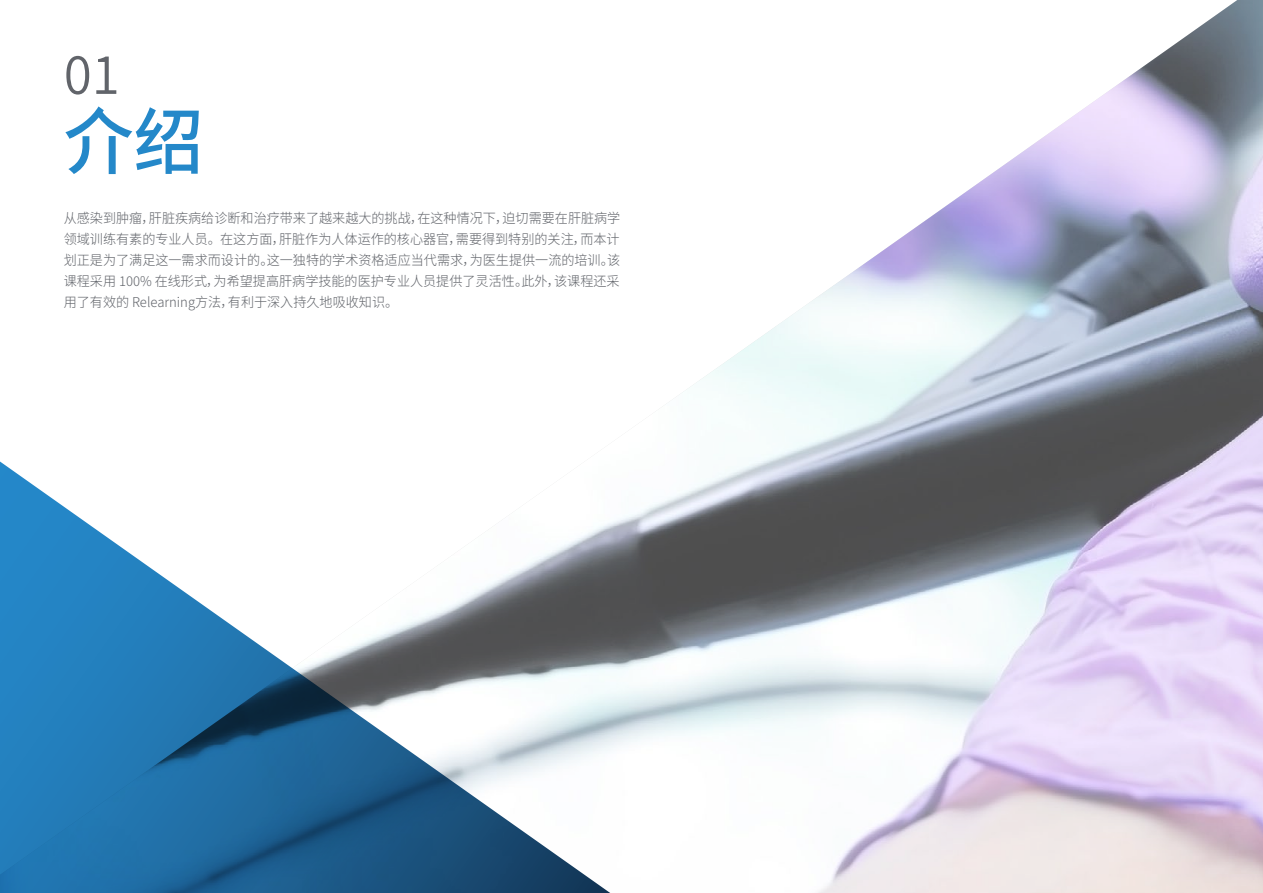
<style>
.page{position:relative;width:1263px;height:893px;background:#fff}
.page>*{position:absolute;margin:0;border:0;box-sizing:border-box;transform-origin:0 0}
.t1{font:500 72px "Source Han Sans CN";color:#2488c9}
.t2{font:52.5px "Source Han Sans CN";color:#61646a}
.t3{font:300 13.5px/21px "Source Han Sans CN";color:#61646a;text-align:justify}
</style>
<div class="page">
<img style="left:640px;top:0;width:623px;height:893px">
<svg style="left:0;top:461px;width:640px;height:432px"></svg>
<h2 class="t2" style="left:64px;top:45px;width:57px">01</h2>
<h1 class="t1" style="left:64px;top:101px;width:141px">介绍</h1>
<p class="t3" style="left:64px;top:208px;width:558px">从感染到肿瘤，肝脏疾病给诊断和治疗带来了越来越大的挑战，在这种情况下，迫切需要在肝脏病学领域训练有素的专业人员。在这方面，肝脏作为人体运作的核心器官，需要得到特别的关注，而本计划正是为了满足这一需求而设计的。这一独特的学术资格适应当代需求，为医生提供一流的培训。该课程采用 100% 在线形式，为希望提高肝病学技能的医护专业人员提供了灵活性。此外，该课程还采用了有效的 Relearning方法，有利于深入持久地吸收知识。</p>
</div>
